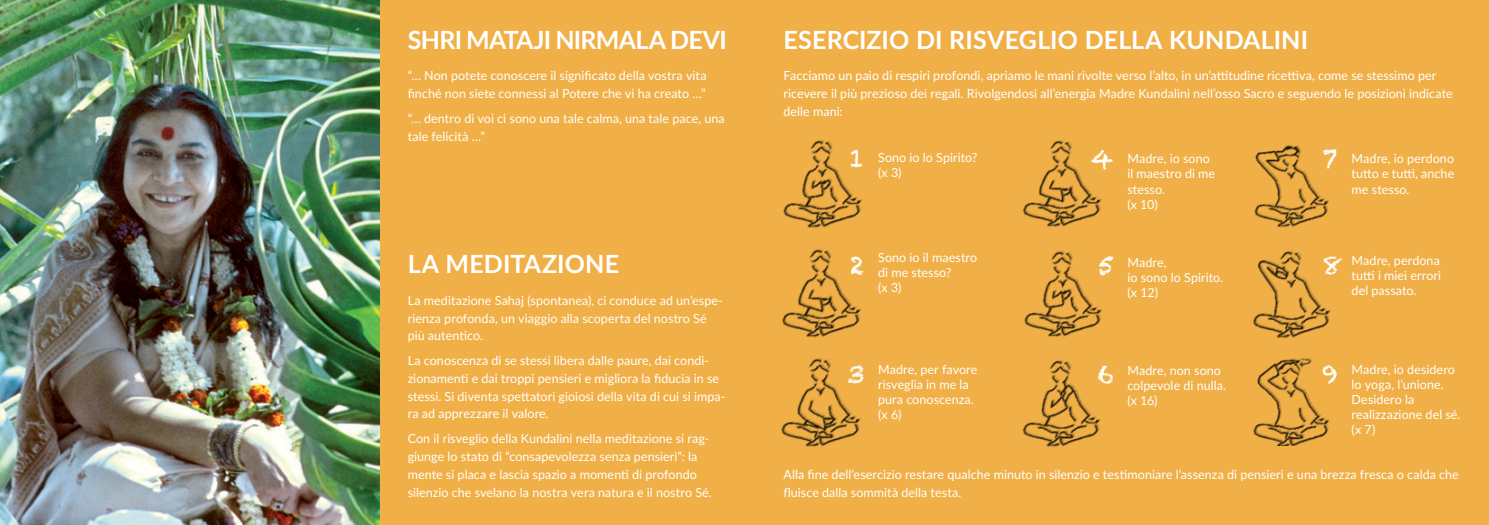
<style>
.page{position:relative;width:1489px;height:525px;background:#fff}
.page>*{position:absolute;margin:0;border:0;box-sizing:border-box;transform-origin:0 0}
.Titolo{font:700 25px "Lato";letter-spacing:.005em;color:#fff}
.Titolo-2{font:700 25px "Lato";letter-spacing:-.025em;color:#fff}
.t1{font:25px "Chalkduster";color:#fff}
.Testo{font:12.5px/17.8px "Lato";letter-spacing:.005em;color:#fff}
.Stile_di_paragrafo_1{font:12.5px/15px "Lato";letter-spacing:.005em;color:#fff}
</style>
<div class="page">
<div style="left:0;top:0;width:1488px;height:524px;background:#f0b047"></div>
<img style="left:0;top:0;width:379px;height:524px">
<img style="left:783px;top:140px;width:79px;height:88px">
<img style="left:1254px;top:145px;width:75px;height:83px">
<img style="left:782px;top:249px;width:79px;height:89px">
<img style="left:1253px;top:251px;width:78px;height:87px">
<img style="left:781px;top:358px;width:80px;height:89px">
<img style="left:1253px;top:358px;width:77px;height:87px">
<img style="left:1022px;top:140px;width:80px;height:87px">
<img style="left:1024px;top:251px;width:78px;height:86px">
<img style="left:1022px;top:360px;width:79px;height:87px">
<p class="Titolo-2" style="left:407px;top:21px;width:320px">SHRI MATAJI NIRMALA DEVI</p>
<p class="Testo" style="left:407px;top:66px;width:300px">“… Non potete conoscere il significato della vostra vita finché non siete connessi al Potere che vi ha creato …”</p>
<p class="Testo" style="left:407px;top:109px;width:318px">“… dentro di voi ci sono una tale calma, una tale pace, una tale felicità …”</p>
<p class="Titolo" style="left:407px;top:245px;width:213px">LA MEDITAZIONE</p>
<p class="Testo" style="left:407px;top:290px;width:316px">La meditazione Sahaj (spontanea), ci conduce ad un’espe&shy;rienza profonda, un viaggio alla scoperta del nostro Sé più autentico.</p>
<p class="Testo" style="left:407px;top:351px;width:319px">La conoscenza di se stessi libera dalle paure, dai condi&shy;zionamenti e dai troppi pensieri e migliora la fiducia in se stessi. Si diventa spettatori gioiosi della vita di cui si impa&shy;ra ad apprezzare il valore.</p>
<p class="Testo" style="left:407px;top:429px;width:306px">Con il risveglio della Kundalini nella meditazione si rag&shy;giunge lo stato di “consapevolezza senza pensieri”: la mente si placa e lascia spazio a momenti di profondo silenzio che svelano la nostra vera natura e il nostro Sé.</p>
<p class="Titolo" style="left:783px;top:21px;width:526px">ESERCIZIO DI RISVEGLIO DELLA KUNDALINI</p>
<p class="Testo" style="left:783px;top:66px;width:670px">Facciamo un paio di respiri profondi, apriamo le mani rivolte verso l’alto, in un’attitudine ricettiva, come se stessimo per ricevere il più prezioso dei regali. Rivolgendosi all’energia Madre Kundalini nell’osso Sacro e seguendo le posizioni indicate delle mani:</p>
<p class="t1" style="left:849px;top:144px;width:17px">1</p>
<p class="t1" style="left:1322px;top:144px;width:16px">7</p>
<p class="t1" style="left:1090px;top:144px;width:24px">4</p>
<p class="Stile_di_paragrafo_1" style="left:878px;top:149px;width:101px">Sono io lo Spirito?</p>
<p class="Stile_di_paragrafo_1" style="left:878px;top:164px;width:25px">(x 3)</p>
<p class="Stile_di_paragrafo_1" style="left:1127px;top:151px;width:89px">Madre, io sono il maestro di me stesso.</p>
<p class="Stile_di_paragrafo_1" style="left:1127px;top:196px;width:32px">(x 10)</p>
<p class="Stile_di_paragrafo_1" style="left:1351px;top:151px;width:104px;text-align:justify">Madre, io perdono tutto e tutti, anche me stesso.</p>
<p class="Stile_di_paragrafo_1" style="left:878px;top:249px;width:101px">Sono io il maestro di me stesso?</p>
<p class="Stile_di_paragrafo_1" style="left:878px;top:279px;width:25px">(x 3)</p>
<p class="t1" style="left:1097px;top:250px;width:17px">5</p>
<p class="t1" style="left:850px;top:250px;width:16px">2</p>
<p class="t1" style="left:1322px;top:250px;width:22px">8</p>
<p class="Stile_di_paragrafo_1" style="left:1127px;top:254px;width:97px">Madre,<br>io sono lo Spirito.</p>
<p class="Stile_di_paragrafo_1" style="left:1127px;top:284px;width:32px">(x 12)</p>
<p class="Stile_di_paragrafo_1" style="left:1351px;top:253px;width:91px;text-align:justify">Madre, perdona tutti i miei errori del passato.</p>
<p class="t1" style="left:847px;top:359px;width:19px">3</p>
<p class="t1" style="left:1322px;top:359px;width:17px">9</p>
<p class="Stile_di_paragrafo_1" style="left:878px;top:361px;width:101px">Madre, per favore risveglia in me la pura conoscenza.</p>
<p class="Stile_di_paragrafo_1" style="left:878px;top:406px;width:25px">(x 6)</p>
<p class="t1" style="left:1097px;top:359px;width:18px">6</p>
<p class="Stile_di_paragrafo_1" style="left:1127px;top:362px;width:100px">Madre, non sono colpevole di nulla.</p>
<p class="Stile_di_paragrafo_1" style="left:1127px;top:392px;width:32px">(x 16)</p>
<p class="Stile_di_paragrafo_1" style="left:1351px;top:361px;width:110px">Madre, io desidero lo yoga, l’unione.<br>Desidero la realizzazione del sé.</p>
<p class="Stile_di_paragrafo_1" style="left:1351px;top:421px;width:25px">(x 7)</p>
<p class="Testo" style="left:783px;top:464px;width:677px">Alla fine dell’esercizio restare qualche minuto in silenzio e testimoniare l’assenza di pensieri e una brezza fresca o calda che fluisce dalla sommità della testa.</p>
</div>
